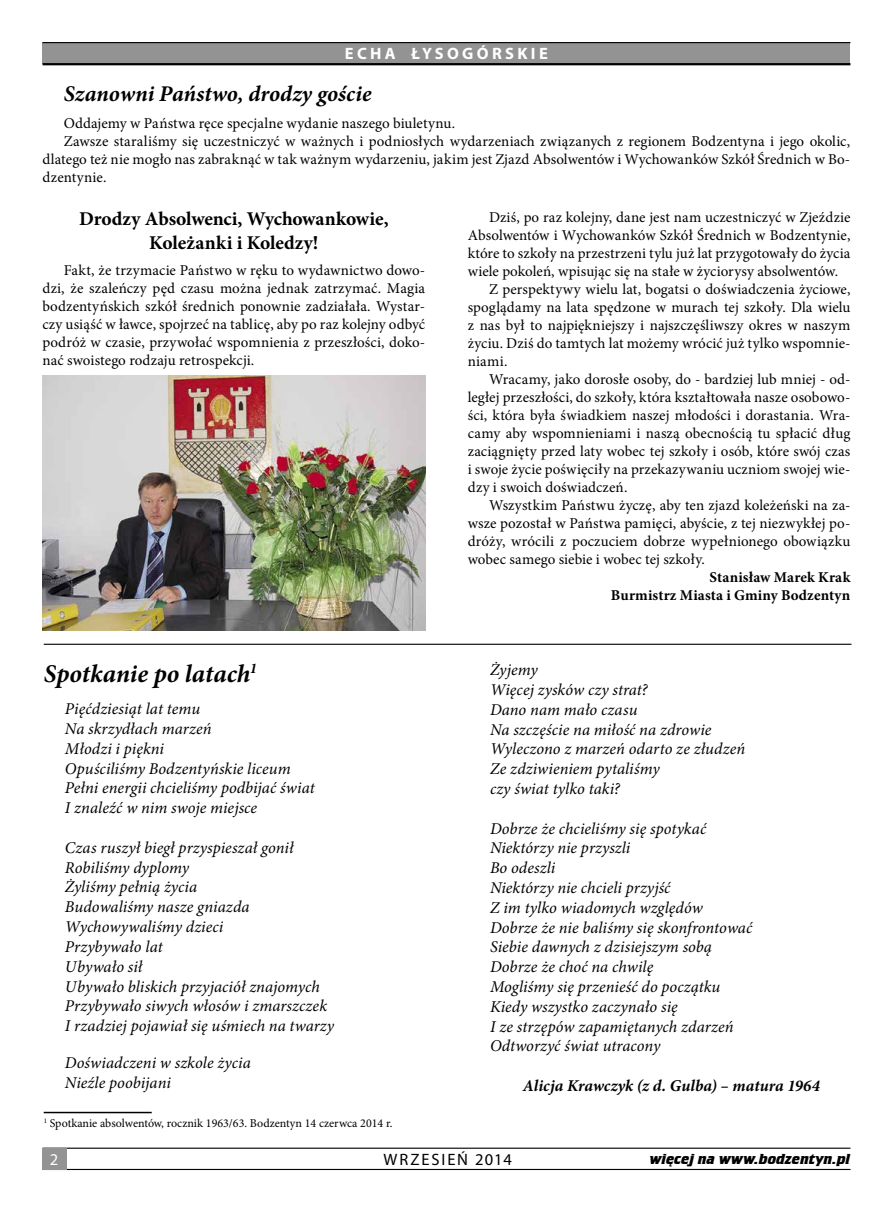
<style>
.page{position:relative;width:893px;height:1212px;background:#fff}
.page>*{position:absolute;margin:0;border:0;box-sizing:border-box;transform-origin:0 0}
.t1{font:italic 700 25.5px "Minion Pro";color:#000}
.t2{font:italic 700 22.5px "Minion Pro";color:#000}
.t3{font:700 19.5px/23.4px "Minion Pro";letter-spacing:-.005em;color:#000;text-align:center}
.t4{font:italic 16.5px/19.8px "Minion Pro";color:#000}
.t5{font:italic 700 16.5px "Minion Pro";letter-spacing:.005em;color:#000}
.t6{font:700 16.5px "Myriad Pro";letter-spacing:.2em;color:#fff}
.t7{font:16.5px "Myriad Pro";letter-spacing:.11em;color:#000}
.t8{font:16.5px "Myriad Pro";color:#fff}
.t9{font:15px/18px "Minion Pro";letter-spacing:.005em;color:#000;text-align:justify}
.t10{font:700 15px/18px "Minion Pro";letter-spacing:.01em;color:#000;text-align:right}
.t11{font:700 15px "Crillee TEE";letter-spacing:.005em;color:#000}
.t12{font:12px "Minion Pro";color:#000}
</style>
<div class="page">
<hr style="left:43px;top:1169px;width:807px;height:1px;background:#000">
<hr style="left:43px;top:1147px;width:807px;height:2px;background:#000">
<div style="left:43px;top:42px;width:807px;height:21px;background:#939393"></div>
<hr style="left:43px;top:42px;width:807px;height:1px;background:#000">
<div style="left:43px;top:1148px;width:24px;height:21px;background:#939393"></div>
<hr style="left:43px;top:63px;width:807px;height:2px;background:#000">
<hr style="left:44px;top:1112px;width:108px;height:1px;background:#000">
<img style="left:43px;top:376px;width:382px;height:254px">
<hr style="left:44px;top:644px;width:807px;height:1px;background:#000">
<p class="t6" style="left:345px;top:42px;width:203px">ECHA ŁYSOGÓRskie</p>
<h2 class="t2" style="left:64px;top:78px;width:309px">Szanowni Państwo, drodzy goście</h2>
<p class="t9" style="left:64px;top:114px;width:393px">Oddajemy w Państwa ręce specjalne wydanie naszego biuletynu.</p>
<p class="t9" style="left:64px;top:132px;width:788px">Zawsze staraliśmy się uczestniczyć w ważnych i podniosłych wydarzeniach związanych z regionem Bodzentyna i jego okolic,</p>
<p class="t9" style="left:43px;top:150px;width:809px">dlatego też nie mogło nas zabraknąć w tak ważnym wydarzeniu, jakim jest Zjazd Absolwentów i Wychowanków Szkół Średnich w Bo-</p>
<p class="t9" style="left:43px;top:168px;width:65px">dzentynie.</p>
<h3 class="t3" style="left:79px;top:207px;width:311px">Drodzy Absolwenci, Wychowankowie,<br>Koleżanki i Koledzy!</h3>
<p class="t9" style="left:43px;top:262px;width:384px;text-indent:21px">Fakt, że trzymacie Państwo w ręku to wydawnictwo dowo&shy;dzi, że szaleńczy pęd czasu można jednak zatrzymać. Magia bodzentyńskich szkół średnich ponownie zadziałała. Wystar&shy;czy usiąść w ławce, spojrzeć na tablicę, aby po raz kolejny odbyć podróż w czasie, przywołać wspomnienia z przeszłości, doko&shy;nać swoistego rodzaju retrospekcji.</p>
<h1 class="t1" style="left:44px;top:655px;width:215px">Spotkanie po latach<sup>1</sup></h1>
<p class="t4" style="left:65px;top:699px;width:251px">Pięćdziesiąt lat temu<br>Na skrzydłach marzeń<br>Młodzi i piękni<br>Opuściliśmy Bodzentyńskie liceum<br>Pełni energii chcieliśmy podbijać świat<br>I znaleźć w nim swoje miejsce</p>
<p class="t4" style="left:65px;top:838px;width:271px">Czas ruszył biegł przyspieszał gonił<br>Robiliśmy dyplomy<br>Żyliśmy pełnią życia<br>Budowaliśmy nasze gniazda<br>Wychowywaliśmy dzieci<br>Przybywało lat<br>Ubywało sił<br>Ubywało bliskich przyjaciół znajomych<br>Przybywało siwych włosów i zmarszczek<br>I rzadziej pojawiał się uśmiech na twarzy</p>
<p class="t4" style="left:65px;top:1053px;width:187px">Doświadczeni w szkole życia<br>Nieźle poobijani</p>
<p class="t12" style="left:44px;top:1115px;width:350px"><sup>1</sup> Spotkanie absolwentów, rocznik 1963/63. Bodzentyn 14 czerwca 2014 r.</p>
<p class="t9" style="left:489px;top:208px;width:363px">Dziś, po raz kolejny, dane jest nam uczestniczyć w Zjeździe</p>
<p class="t9" style="left:468px;top:226px;width:384px">Absolwentów i Wychowanków Szkół Średnich w Bodzentynie,</p>
<p class="t9" style="left:468px;top:244px;width:384px">które to szkoły na przestrzeni tylu już lat przygotowały do życia</p>
<p class="t9" style="left:468px;top:262px;width:372px">wiele pokoleń, wpisując się na stałe w życiorysy absolwentów.</p>
<p class="t9" style="left:489px;top:280px;width:363px">Z perspektywy wielu lat, bogatsi o doświadczenia życiowe,</p>
<p class="t9" style="left:468px;top:298px;width:384px">spoglądamy na lata spędzone w murach tej szkoły. Dla wielu</p>
<p class="t9" style="left:468px;top:316px;width:384px">z nas był to najpiękniejszy i najszczęśliwszy okres w naszym</p>
<p class="t9" style="left:468px;top:334px;width:384px">życiu. Dziś do tamtych lat możemy wrócić już tylko wspomnie-</p>
<p class="t9" style="left:468px;top:352px;width:41px">niami.</p>
<p class="t9" style="left:489px;top:370px;width:363px">Wracamy, jako dorosłe osoby, do - bardziej lub mniej - od-</p>
<p class="t9" style="left:468px;top:388px;width:384px">ległej przeszłości, do szkoły, która kształtowała nasze osobowo-</p>
<p class="t9" style="left:468px;top:406px;width:384px">ści, która była świadkiem naszej młodości i dorastania. Wra-</p>
<p class="t9" style="left:468px;top:424px;width:384px">camy aby wspomnieniami i naszą obecnością tu spłacić dług</p>
<p class="t9" style="left:468px;top:442px;width:384px">zaciągnięty przed laty wobec tej szkoły i osób, które swój czas</p>
<p class="t9" style="left:468px;top:460px;width:384px">i swoje życie poświęciły na przekazywaniu uczniom swojej wie-</p>
<p class="t9" style="left:468px;top:478px;width:161px">dzy i swoich doświadczeń.</p>
<p class="t9" style="left:489px;top:496px;width:363px">Wszystkim Państwu życzę, aby ten zjazd koleżeński na za-</p>
<p class="t9" style="left:468px;top:514px;width:384px">wsze pozostał w Państwa pamięci, abyście, z tej niezwykłej po-</p>
<p class="t9" style="left:468px;top:532px;width:384px">dróży, wrócili z poczuciem dobrze wypełnionego obowiązku</p>
<p class="t9" style="left:468px;top:550px;width:239px">wobec samego siebie i wobec tej szkoły.</p>
<p class="t10" style="left:611px;top:568px;width:241px">Stanisław Marek Krak<br>Burmistrz Miasta i Gminy Bodzentyn</p>
<p class="t4" style="left:490px;top:660px;width:257px">Żyjemy<br>Więcej zysków czy strat?<br>Dano nam mało czasu<br>Na szczęście na miłość na zdrowie<br>Wyleczono z marzeń odarto ze złudzeń<br>Ze zdziwieniem pytaliśmy<br>czy świat tylko taki?</p>
<p class="t4" style="left:490px;top:818px;width:264px">Dobrze że chcieliśmy się spotykać<br>Niektórzy nie przyszli<br>Bo odeszli<br>Niektórzy nie chcieli przyjść<br>Z im tylko wiadomych względów<br>Dobrze że nie baliśmy się skonfrontować<br>Siebie dawnych z dzisiejszym sobą<br>Dobrze że choć na chwilę<br>Mogliśmy się przenieść do początku<br>Kiedy wszystko zaczynało się<br>I ze strzępów zapamiętanych zdarzeń<br>Odtworzyć świat utracony</p>
<p class="t5" style="left:523px;top:1074px;width:299px">Alicja Krawczyk (z d. Gulba) – matura 1964</p>
<p class="t7" style="left:384px;top:1149px;width:130px">WRZESIEŃ 2014</p>
<p class="t8" style="left:50px;top:1149px;width:10px">2</p>
<p class="t11" style="left:649px;top:1150px;width:202px">więcej na www.bodzentyn.pl</p>
</div>
